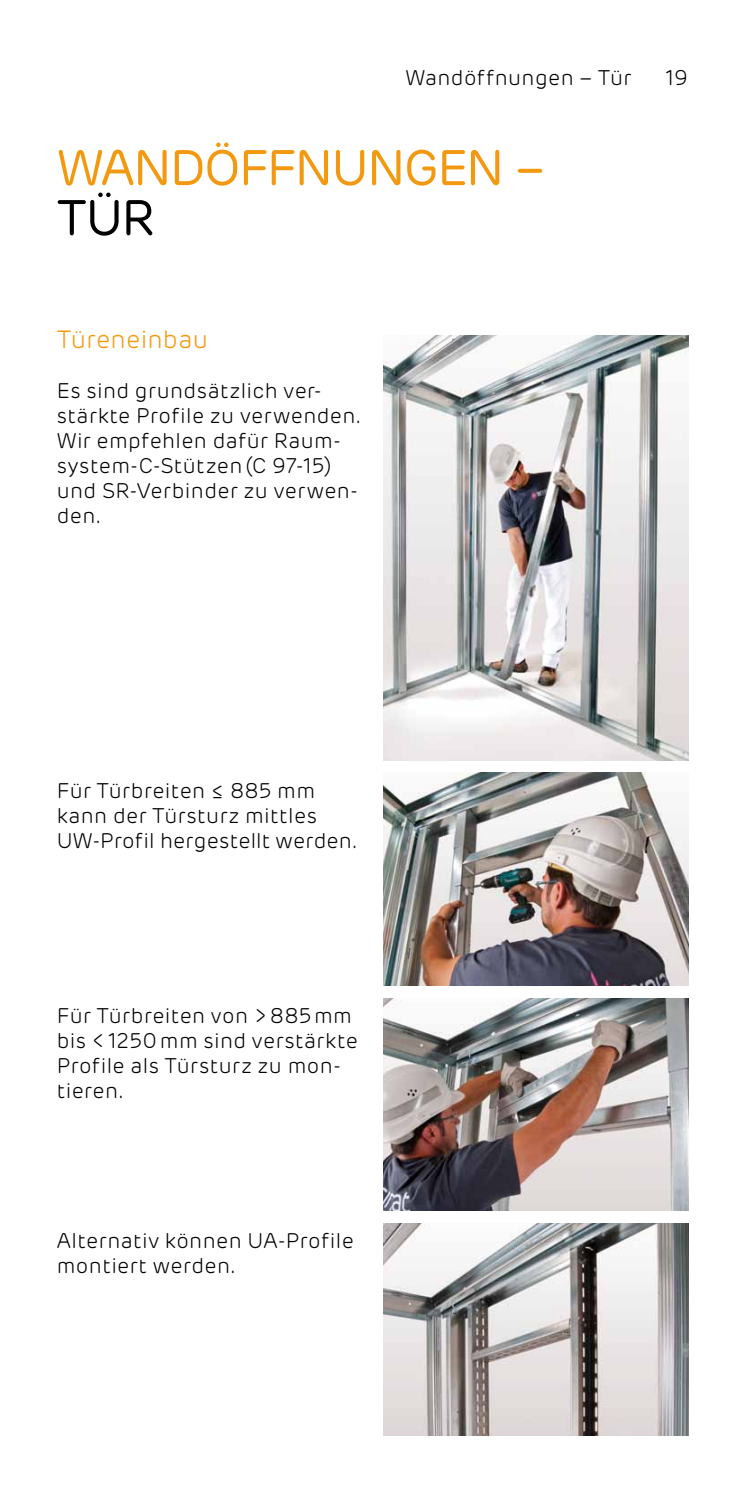
<style>
.page{position:relative;width:745px;height:1489px;background:#fff}
.page>*{position:absolute;margin:0;border:0;box-sizing:border-box;transform-origin:0 0}
.t1{font:50px "Rubrik";letter-spacing:-.035em;color:#f39910}
.t2{font:50px "Rubrik";color:#000}
.t3{font:300 25px "Rubrik";letter-spacing:.01em;color:#f39910}
.t4{font:300 21.25px/25px "Rubrik";letter-spacing:.015em;color:#000}
</style>
<div class="page">
<img style="left:383px;top:335px;width:304px;height:425px">
<img style="left:383px;top:773px;width:304px;height:212px">
<img style="left:383px;top:998px;width:304px;height:212px">
<img style="left:383px;top:1223px;width:304px;height:212px">
<p class="t4" style="left:405px;top:66px;width:227px">Wandöffnungen – Tür</p>
<p class="t4" style="left:665px;top:66px;width:24px">19</p>
<h1 class="t1" style="left:57px;top:138px;width:489px">WANDÖFFNUNGEN –</h1>
<h1 class="t2" style="left:57px;top:188px;width:100px">TÜR</h1>
<p class="t3" style="left:57px;top:324px;width:153px">Türeneinbau</p>
<p class="t4" style="left:57px;top:378px;width:306px">Es sind grundsätzlich ver&shy;stärkte Profile zu verwenden.<br>Wir empfehlen dafür Raum&shy;system-C-Stützen(C 97-15) und SR-Verbinder zu verwen&shy;den.</p>
<p class="t4" style="left:57px;top:778px;width:302px">Für Türbreiten ≤ 885 mm kann der Türsturz mittles<br>UW-Profil hergestellt werden.</p>
<p class="t4" style="left:57px;top:1003px;width:302px">Für Türbreiten von &gt;885mm bis &lt;1250mm sind verstärkte<br>Profile als Türsturz zu mon&shy;tieren.</p>
<p class="t4" style="left:57px;top:1228px;width:298px">Alternativ können UA-Profile montiert werden.</p>
</div>
